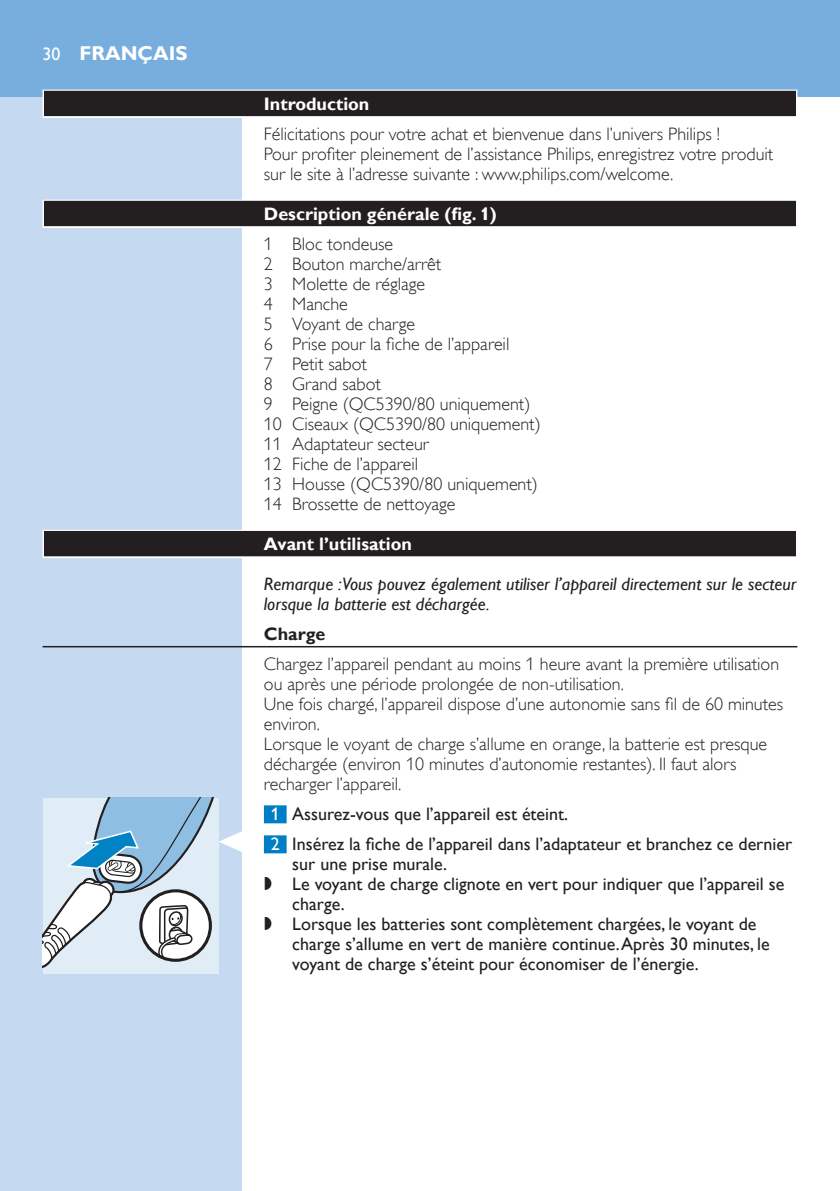
<style>
.page{position:relative;width:840px;height:1191px;background:#fff}
.page>*{position:absolute;margin:0;border:0;box-sizing:border-box;transform-origin:0 0}
.t1{font:700 20px "Gill Sans Alt One WGL";color:#fff}
.t2{font:18px/20px "Gill Sans Alt One WGL Light";color:#231f20}
.t3{font:18px/30px "Gill Sans Alt One WGL";color:#231f20}
.t4{font:italic 18px/20px "Gill Sans Alt One WGL";color:#231f20}
.t5{font:700 18px "Gill Sans Alt One WGL";color:#fff}
.t6{font:700 18px "Gill Sans Alt One WGL";color:#231f20}
.t7{font:18px "Gill Sans Alt One WGL";color:#fff}
.s1{color:#fff}
.s2{font-family:"Philips Ll Font Plain"}
</style>
<div class="page">
<div style="left:0;top:95px;width:241px;height:1096px;background:#c5daf0"></div>
<div style="left:0;top:0;width:839px;height:96px;background:#77aedd"></div>
<div style="left:43px;top:90px;width:754px;height:28px;background:#e4e3e3"></div>
<div style="left:44px;top:91px;width:751px;height:25px;background:#231f20"></div>
<div style="left:43px;top:200px;width:754px;height:28px;background:#d9d9d9"></div>
<div style="left:44px;top:201px;width:751px;height:25px;background:#231f20"></div>
<div style="left:43px;top:530px;width:754px;height:28px;background:#b9b8b9"></div>
<div style="left:44px;top:531px;width:751px;height:25px;background:#231f20"></div>
<hr style="left:43px;top:646px;width:754px;height:1px;background:#231f20">
<div style="left:264px;top:805px;width:22px;height:18px;background:#007ec4"></div>
<div style="left:264px;top:835px;width:22px;height:18px;background:#007ec4"></div>
<svg style="left:43px;top:797px;width:199px;height:174px;background:#bfd2e1"></svg>
<p class="t7" style="left:43px;top:42px;width:19px">30</p>
<p class="t1" style="left:79px;top:40px;width:109px">Français</p>
<p class="t5" style="left:264px;top:92px;width:107px">I ntroduction</p>
<p class="t2" style="left:264px;top:124px;width:510px">Félicitations pour votre achat et bienvenue dans l’univers Philips !<br>Pour profiter pleinement de l’assistance Philips, enregistrez votre produit sur le site à l’adresse suivante : www.philips.com/welcome.</p>
<p class="t5" style="left:264px;top:202px;width:234px">Description générale (fig. 1)</p>
<p class="t2" style="left:264px;top:234px;width:278px">1 Bloc tondeuse<br>2 Bouton marche/arrêt<br>3 Molette de réglage<br>4 Manche<br>5 Voyant de charge<br>6 Prise pour la fiche de l’appareil<br>7 Petit sabot<br>8 Grand sabot<br>9 Peigne (QC5390/80 uniquement)<br>10 Ciseaux (QC5390/80 uniquement)<br>11 Adaptateur secteur<br>12 Fiche de l’appareil<br>13 Housse (QC5390/80 uniquement)<br>14 Brossette de nettoyage</p>
<p class="t5" style="left:264px;top:532px;width:149px">Avant l’utilisation</p>
<p class="t4" style="left:264px;top:574px;width:533px">Remarque :Vous pouvez également utiliser l’appareil directement sur le secteur lorsque la batterie est déchargée.</p>
<p class="t6" style="left:264px;top:622px;width:63px">Charge</p>
<p class="t2" style="left:264px;top:654px;width:520px">Chargez l’appareil pendant au moins 1 heure avant la première utilisation ou après une période prolongée de non-utilisation.<br>Une fois chargé, l’appareil dispose d’une autonomie sans fil de 60 minutes environ.<br>Lorsque le voyant de charge s’allume en orange, la batterie est presque déchargée (environ 10 minutes d’autonomie restantes). Il faut alors recharger l’appareil.</p>
<p class="t3" style="left:270px;top:799px;width:522px"><span class="s1">1</span> Assurez-vous que l’appareil est éteint.<br><span class="s1">2</span> Insérez la fiche de l’appareil dans l’adaptateur et branchez ce dernier</p>
<p class="t3" style="left:292px;top:849px;width:156px">sur une prise murale.</p>
<p class="t3" style="left:264px;top:869px;width:521px"><span class="s2">,</span> Le voyant de charge clignote en vert pour indiquer que l’appareil se</p>
<p class="t3" style="left:292px;top:889px;width:54px">charge.</p>
<p class="t3" style="left:264px;top:909px;width:494px"><span class="s2">,</span> Lorsque les batteries sont complètement chargées, le voyant de</p>
<p class="t3" style="left:292px;top:929px;width:478px">charge s’allume en vert de manière continue. Après 30 minutes, le</p>
<p class="t3" style="left:292px;top:949px;width:408px">voyant de charge s’éteint pour économiser de l’énergie.</p>
</div>
